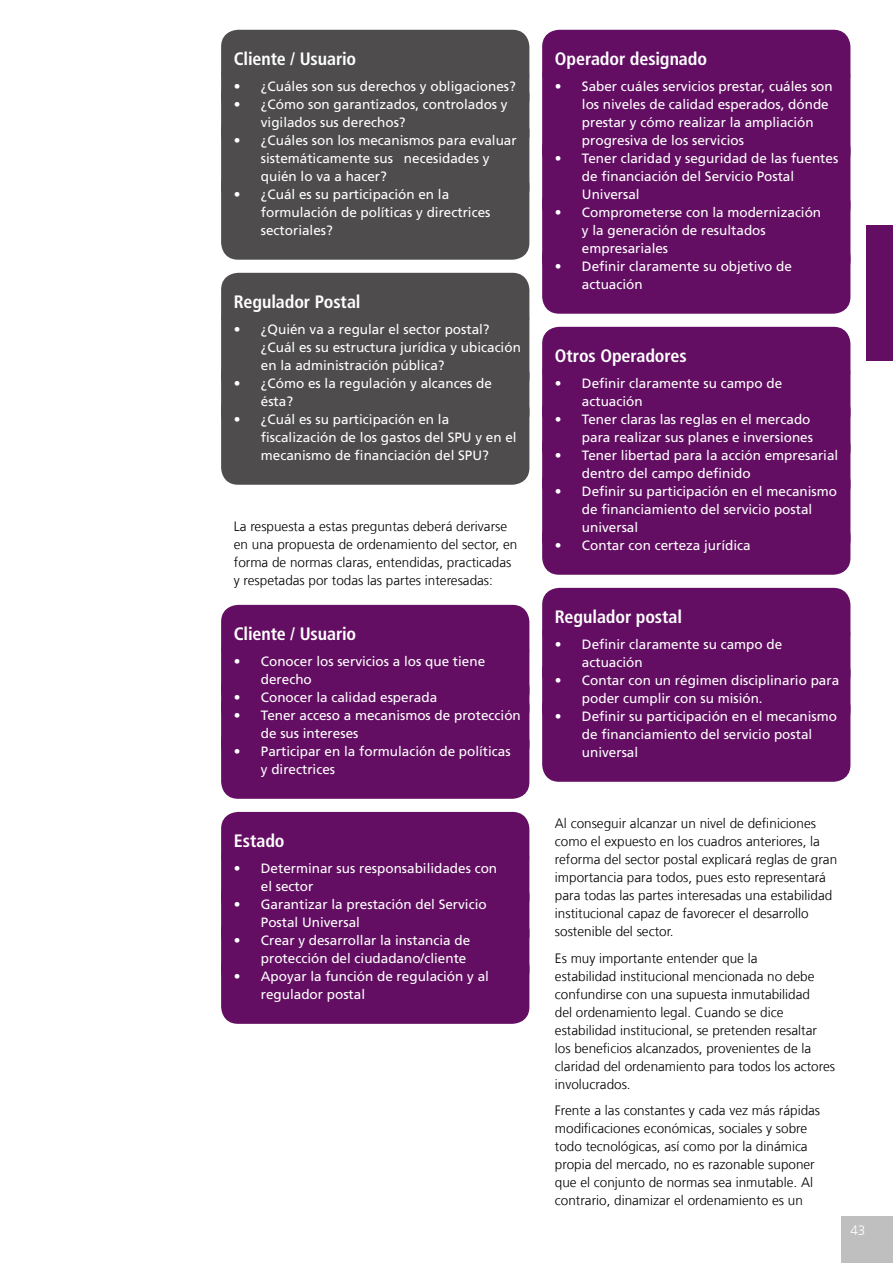
<style>
.page{position:relative;width:893px;height:1263px;background:#fff}
.page>*{position:absolute;margin:0;border:0;box-sizing:border-box;transform-origin:0 0}
.t1{font:700 condensed 18px "Frutiger LT Com";letter-spacing:-.005em;color:#fff}
.t2{font:13.5px/18px "Frutiger LT Com";color:#fff}
.t3{font:300 13.5px/18px "Frutiger LT Com";color:#000}
.t4{font:300 13.5px "Frutiger LT Com";color:#fff}
</style>
<div class="page">
<div style="left:842px;top:1216px;width:51px;height:47px;background:#c0bfbf"></div>
<div style="left:866px;top:225px;width:27px;height:136px;background:#630e62"></div>
<div style="left:221px;top:30px;width:308px;height:60px;background:#4e4c4d;border-radius:17px"></div>
<div style="left:221px;top:60px;width:308px;height:56px;background:#4e4c4d;border-radius:17px"></div>
<div style="left:221px;top:78px;width:308px;height:74px;background:#4e4c4d;border-radius:17px"></div>
<div style="left:221px;top:114px;width:308px;height:92px;background:#4e4c4d;border-radius:17px"></div>
<div style="left:221px;top:168px;width:308px;height:92px;background:#4e4c4d;border-radius:17px"></div>
<div style="left:221px;top:273px;width:308px;height:60px;background:#4e4c4d;border-radius:17px"></div>
<div style="left:221px;top:303px;width:308px;height:92px;background:#4e4c4d;border-radius:17px"></div>
<div style="left:221px;top:357px;width:308px;height:74px;background:#4e4c4d;border-radius:17px"></div>
<div style="left:221px;top:393px;width:308px;height:92px;background:#4e4c4d;border-radius:17px"></div>
<div style="left:221px;top:605px;width:308px;height:60px;background:#630e62;border-radius:17px"></div>
<div style="left:221px;top:635px;width:308px;height:74px;background:#630e62;border-radius:17px"></div>
<div style="left:221px;top:671px;width:308px;height:56px;background:#630e62;border-radius:17px"></div>
<div style="left:221px;top:689px;width:308px;height:74px;background:#630e62;border-radius:17px"></div>
<div style="left:221px;top:725px;width:308px;height:74px;background:#630e62;border-radius:17px"></div>
<div style="left:221px;top:812px;width:308px;height:60px;background:#630e62;border-radius:17px"></div>
<div style="left:221px;top:842px;width:308px;height:74px;background:#630e62;border-radius:17px"></div>
<div style="left:221px;top:878px;width:308px;height:74px;background:#630e62;border-radius:17px"></div>
<div style="left:221px;top:914px;width:308px;height:74px;background:#630e62;border-radius:17px"></div>
<div style="left:221px;top:950px;width:308px;height:74px;background:#630e62;border-radius:17px"></div>
<div style="left:542px;top:30px;width:308px;height:60px;background:#630e62;border-radius:17px"></div>
<div style="left:542px;top:60px;width:308px;height:110px;background:#630e62;border-radius:17px"></div>
<div style="left:542px;top:132px;width:308px;height:92px;background:#630e62;border-radius:17px"></div>
<div style="left:542px;top:186px;width:308px;height:92px;background:#630e62;border-radius:17px"></div>
<div style="left:542px;top:240px;width:308px;height:74px;background:#630e62;border-radius:17px"></div>
<div style="left:542px;top:327px;width:308px;height:60px;background:#630e62;border-radius:17px"></div>
<div style="left:542px;top:357px;width:308px;height:74px;background:#630e62;border-radius:17px"></div>
<div style="left:542px;top:393px;width:308px;height:74px;background:#630e62;border-radius:17px"></div>
<div style="left:542px;top:429px;width:308px;height:74px;background:#630e62;border-radius:17px"></div>
<div style="left:542px;top:465px;width:308px;height:92px;background:#630e62;border-radius:17px"></div>
<div style="left:542px;top:519px;width:308px;height:56px;background:#630e62;border-radius:17px"></div>
<div style="left:542px;top:588px;width:308px;height:60px;background:#630e62;border-radius:17px"></div>
<div style="left:542px;top:618px;width:308px;height:74px;background:#630e62;border-radius:17px"></div>
<div style="left:542px;top:654px;width:308px;height:74px;background:#630e62;border-radius:17px"></div>
<div style="left:542px;top:690px;width:308px;height:92px;background:#630e62;border-radius:17px"></div>
<h1 class="t1" style="left:234px;top:48px;width:124px">Cliente / Usuario</h1>
<p class="t2" style="left:234px;top:77px;width:284px">• ¿Cuáles son sus derechos y obligaciones?</p>
<p class="t2" style="left:261px;top:95px;width:248px;text-indent:-27px">• ¿Cómo son garantizados, controlados y vigilados sus derechos?</p>
<p class="t2" style="left:261px;top:131px;width:257px;text-indent:-27px">• ¿Cuáles son los mecanismos para evaluar sistemáticamente sus necesidades y quién lo va a hacer?</p>
<p class="t2" style="left:261px;top:185px;width:231px;text-indent:-27px">• ¿Cuál es su participación en la formulación de políticas y directrices sectoriales?</p>
<h1 class="t1" style="left:234px;top:291px;width:128px">Regulador Postal</h1>
<p class="t2" style="left:261px;top:320px;width:262px;text-indent:-27px">• ¿Quién va a regular el sector postal? ¿Cuál es su estructura jurídica y ubicación en la administración pública?</p>
<p class="t2" style="left:261px;top:374px;width:233px;text-indent:-27px">• ¿Cómo es la regulación y alcances de ésta?</p>
<p class="t2" style="left:261px;top:410px;width:257px;text-indent:-27px">• ¿Cuál es su participación en la fiscalización de los gastos del SPU y en el mecanismo de financiación del SPU?</p>
<p class="t3" style="left:234px;top:517px;width:285px">La respuesta a estas preguntas deberá derivarse en una propuesta de ordenamiento del sector, en forma de normas claras, entendidas, practicadas y respetadas por todas las partes interesadas:</p>
<h1 class="t1" style="left:234px;top:623px;width:124px">Cliente / Usuario</h1>
<p class="t2" style="left:261px;top:652px;width:226px;text-indent:-27px">• Conocer los servicios a los que tiene derecho</p>
<p class="t2" style="left:234px;top:688px;width:205px">• Conocer la calidad esperada</p>
<p class="t2" style="left:261px;top:706px;width:261px;text-indent:-27px">• Tener acceso a mecanismos de protección de sus intereses</p>
<p class="t2" style="left:261px;top:742px;width:251px;text-indent:-27px">• Participar en la formulación de políticas y directrices</p>
<h1 class="t1" style="left:234px;top:830px;width:52px">Estado</h1>
<p class="t2" style="left:261px;top:859px;width:238px;text-indent:-27px">• Determinar sus responsabilidades con el sector</p>
<p class="t2" style="left:261px;top:895px;width:227px;text-indent:-27px">• Garantizar la prestación del Servicio<br>Postal Universal</p>
<p class="t2" style="left:234px;top:931px;width:238px;text-align:right">• Crear y desarrollar la instancia de protección del ciudadano/cliente</p>
<p class="t2" style="left:261px;top:967px;width:230px;text-indent:-27px">• Apoyar la función de regulación y al regulador postal</p>
<h1 class="t1" style="left:555px;top:48px;width:154px">Operador designado</h1>
<p class="t2" style="left:582px;top:77px;width:252px;text-indent:-27px">• Saber cuáles servicios prestar, cuáles son los niveles de calidad esperados, dónde prestar y cómo realizar la ampliación progresiva de los servicios</p>
<p class="t2" style="left:582px;top:149px;width:258px;text-indent:-27px">• Tener claridad y seguridad de las fuentes de financiación del Servicio Postal<br>Universal</p>
<p class="t2" style="left:582px;top:203px;width:241px;text-indent:-27px">• Comprometerse con la modernización y la generación de resultados empresariales</p>
<p class="t2" style="left:582px;top:257px;width:212px;text-indent:-27px">• Definir claramente su objetivo de actuación</p>
<h1 class="t1" style="left:555px;top:345px;width:133px">Otros Operadores</h1>
<p class="t2" style="left:582px;top:374px;width:202px;text-indent:-27px">• Definir claramente su campo de actuación</p>
<p class="t2" style="left:555px;top:410px;width:260px;text-align:right">• Tener claras las reglas en el mercado para realizar sus planes e inversiones</p>
<p class="t2" style="left:582px;top:446px;width:258px;text-indent:-27px">• Tener libertad para la acción empresarial dentro del campo definido</p>
<p class="t2" style="left:582px;top:482px;width:257px;text-indent:-27px">• Definir su participación en el mecanismo de financiamiento del servicio postal universal</p>
<p class="t2" style="left:555px;top:536px;width:197px">• Contar con certeza jurídica</p>
<h1 class="t1" style="left:555px;top:606px;width:129px">Regulador postal</h1>
<p class="t2" style="left:582px;top:635px;width:202px;text-indent:-27px">• Definir claramente su campo de actuación</p>
<p class="t2" style="left:582px;top:671px;width:259px;text-indent:-27px">• Contar con un régimen disciplinario para poder cumplir con su misión.</p>
<p class="t2" style="left:582px;top:707px;width:257px;text-indent:-27px">• Definir su participación en el mecanismo de financiamiento del servicio postal universal</p>
<p class="t3" style="left:555px;top:814px;width:284px">Al conseguir alcanzar un nivel de definiciones como el expuesto en los cuadros anteriores, la reforma del sector postal explicará reglas de gran importancia para todos, pues esto representará para todas las partes interesadas una estabilidad institucional capaz de favorecer el desarrollo sostenible del sector.</p>
<p class="t3" style="left:555px;top:949px;width:282px">Es muy importante entender que la<br>estabilidad institucional mencionada no debe confundirse con una supuesta inmutabilidad<br>del ordenamiento legal. Cuando se dice estabilidad institucional, se pretenden resaltar los beneficios alcanzados, provenientes de la claridad del ordenamiento para todos los actores involucrados.</p>
<p class="t3" style="left:555px;top:1101px;width:267px">Frente a las constantes y cada vez más rápidas modificaciones económicas, sociales y sobre todo tecnológicas, así como por la dinámica propia del mercado, no es razonable suponer que el conjunto de normas sea inmutable. Al contrario, dinamizar el ordenamiento es un</p>
<p class="t4" style="left:850px;top:1222px;width:17px">43</p>
</div>
